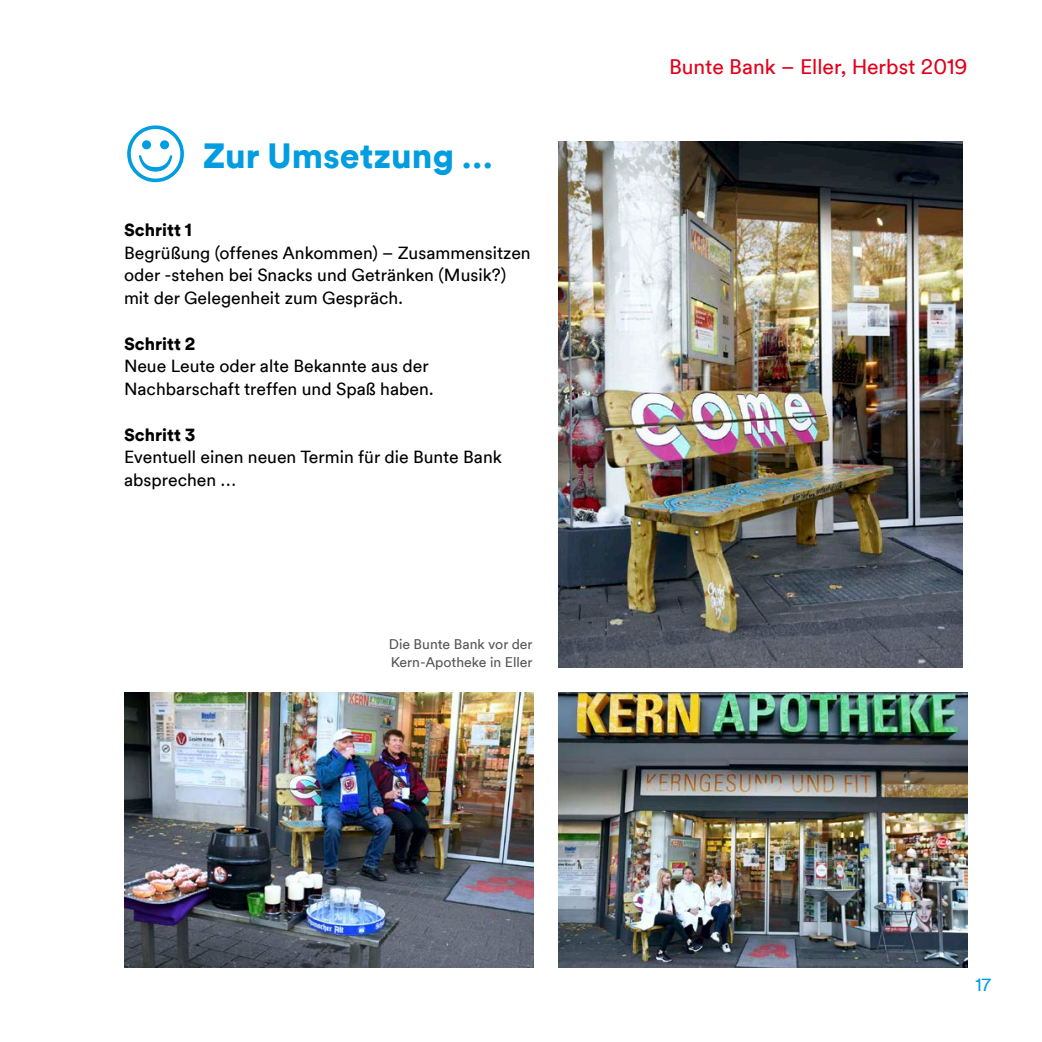
<style>
.page{position:relative;width:1042px;height:1042px;background:#fff}
.page>*{position:absolute;margin:0;border:0;box-sizing:border-box;transform-origin:0 0}
.t1{font:900 35px "Duesseldorf Circular TT";color:#009de0}
.t2{font:21px "Duesseldorf Circular TT";color:#e2001a}
.t3{font:17.5px/22.8px "Duesseldorf Circular TT";color:#000}
.t4{font:900 17.5px "Duesseldorf Circular TT";color:#000}
.t5{font:17.5px "Duesseldorf Circular TT";color:#009de0}
.t6{font:14px/17.5px "Duesseldorf Circular TT";color:#57575a}
</style>
<div class="page">
<img style="left:558px;top:141px;width:405px;height:526px">
<img style="left:124px;top:692px;width:409px;height:275px">
<img style="left:558px;top:692px;width:409px;height:275px">
<h1 class="t1" style="left:203px;top:131px;width:291px">Zur Umsetzung …</h1>
<p class="t4" style="left:124px;top:218px;width:69px">Schritt 1</p>
<p class="t3" style="left:124px;top:240px;width:408px">Begrüßung (offenes Ankommen) – Zusammensitzen oder -stehen bei Snacks und Getränken (Musik?) mit der Gelegenheit zum Gespräch.</p>
<p class="t4" style="left:124px;top:331px;width:73px">Schritt 2</p>
<p class="t3" style="left:124px;top:354px;width:311px">Neue Leute oder alte Bekannte aus der<br>Nachbarschaft treffen und Spaß haben.</p>
<p class="t4" style="left:124px;top:422px;width:73px">Schritt 3</p>
<p class="t3" style="left:124px;top:445px;width:379px">Eventuell einen neuen Termin für die Bunte Bank absprechen …</p>
<p class="t6" style="left:389px;top:635px;width:145px">Die Bunte Bank vor der<br>Kern-Apotheke in Eller</p>
<p class="t2" style="left:669px;top:53px;width:300px">Bunte Bank – Eller, Herbst 2019</p>
<p class="t5" style="left:975px;top:973px;width:17px">17</p>
</div>
